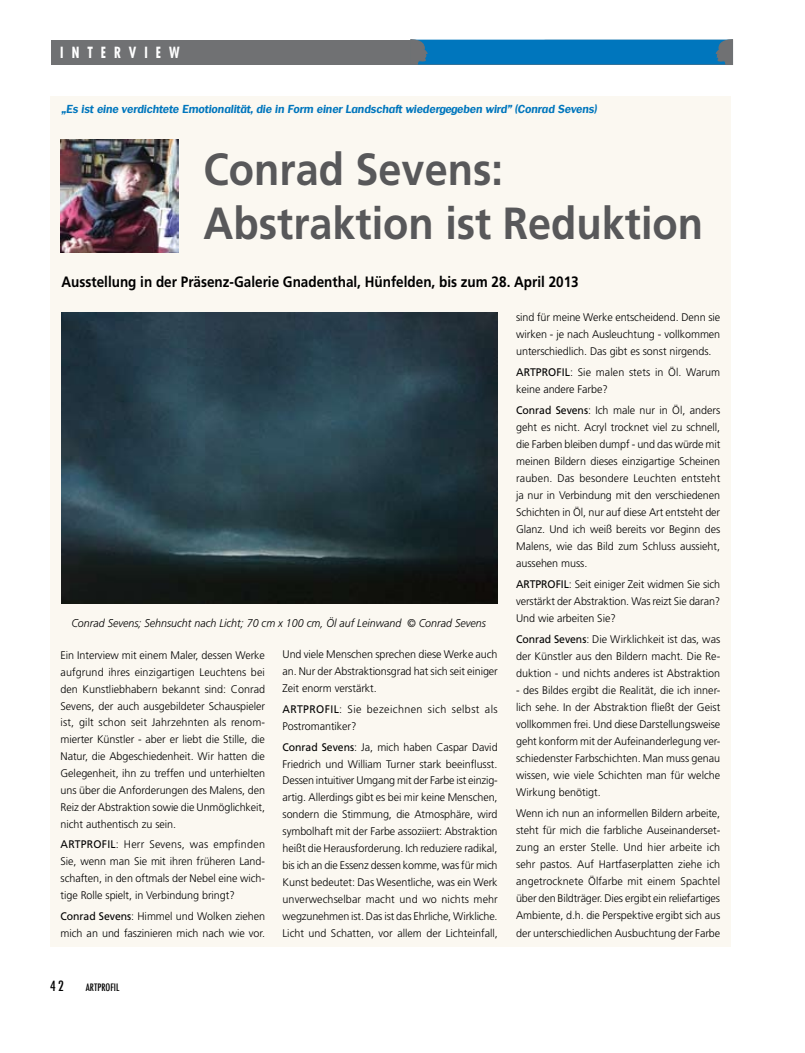
<style>
.page{position:relative;width:805px;height:1053px;background:#fff}
.page>*{position:absolute;margin:0;border:0;box-sizing:border-box;transform-origin:0 0}
.t1{font:700 45px/54px "Frutiger";color:#58585a;scale:.92 1}
.t2{font:700 15px "Frutiger";color:#000;scale:.9 1}
.t3{font:700 condensed 15px "Futura";letter-spacing:.6em;color:#fff;scale:.89 1}
.t4{font:500 condensed 13.75px "Futura";color:#000}
.t5{font:italic 700 11.25px "Futon";color:#0076bd}
.t6{font:italic 300 11.25px "Frutiger";color:#000;scale:.95 1}
.t7{font:300 11px/17px "Frutiger";letter-spacing:-.005em;color:#000;text-align:justify}
.t8{font:300 11px/17px "Frutiger";letter-spacing:.035em;color:#000}
.t9{font:500 condensed 10px "Futura";color:#000}
.s1{font-weight:400}
</style>
<div class="page">
<div style="left:50px;top:96px;width:680px;height:850px;background:#fbf8f1"></div>
<div style="left:51px;top:40px;width:681px;height:25px;background:#707173"></div>
<div style="left:411px;top:40px;width:321px;height:24px;background:#0076bd"></div>
<svg style="left:536px;top:39px;width:196px;height:26px"></svg>
<svg style="left:410px;top:39px;width:18px;height:26px"></svg>
<img style="left:61px;top:312px;width:436px;height:291px">
<img style="left:61px;top:140px;width:118px;height:113px">
<h2 class="t3" style="left:60px;top:43px;width:96px">RAHMEN</h2>
<h2 class="t3" style="left:60px;top:43px;width:136px">INTERVIEW</h2>
<p class="t5" style="left:61px;top:103px;width:536px">„Es ist eine verdichtete Emotionalität, die in Form einer Landschaft wiedergegeben wird” (Conrad Sevens)</p>
<h1 class="t1" style="left:203px;top:142px;width:544px">Conrad Sevens:<br>Abstraktion ist Reduktion</h1>
<h2 class="t2" style="left:61px;top:273px;width:576px">Ausstellung in der Präsenz-Galerie Gnadenthal, Hünfelden, bis zum 28. April 2013</h2>
<p class="t6" style="left:71px;top:617px;width:437px">Conrad Sevens; Sehnsucht nach Licht; 70 cm x 100 cm, Öl auf Leinwand © Conrad Sevens</p>
<p class="t7" style="left:61px;top:646px;width:206px">Ein Interview mit einem Maler, dessen Werke aufgrund ihres einzigartigen Leuchtens bei den Kunstliebhabern bekannt sind: Conrad Sevens, der auch ausgebildeter Schauspieler ist, gilt schon seit Jahrzehnten als renom&shy;mierter Künstler - aber er liebt die Stille, die Natur, die Abgeschiedenheit. Wir hatten die Gelegenheit, ihn zu treffen und unterhielten uns über die Anforderungen des Malens, den Reiz der Abstraktion sowie die Unmöglichkeit, nicht authentisch zu sein.</p>
<p class="t7" style="left:61px;top:836px;width:206px"><span class="s1">ARTPROFIL</span>: Herr Sevens, was empfinden Sie, wenn man Sie mit ihren früheren Land&shy;schaften, in den oftmals der Nebel eine wich&shy;tige Rolle spielt, in Verbindung bringt?</p>
<p class="t7" style="left:61px;top:907px;width:206px"><span class="s1">Conrad Sevens</span>: Himmel und Wolken ziehen mich an und faszinieren mich nach wie vor.</p>
<p class="t7" style="left:282px;top:645px;width:217px">Und viele Menschen sprechen diese Werke auch an. Nur der Abstraktionsgrad hat sich seit einiger Zeit enorm verstärkt.</p>
<p class="t8" style="left:282px;top:700px;width:216px"><span class="s1">ARTPROFIL</span>: Sie bezeichnen sich selbst als<br>Postromantiker?</p>
<p class="t7" style="left:282px;top:738px;width:217px"><span class="s1">Conrad Sevens</span>: Ja, mich haben Caspar David Friedrich und William Turner stark beeinflusst.<br>Dessen intuitiver Umgang mit der Farbe ist einzig&shy;artig. Allerdings gibt es bei mir keine Menschen, sondern die Stimmung, die Atmosphäre, wird symbolhaft mit der Farbe assoziiert: Abstraktion heißt die Herausforderung. Ich reduziere radikal, bis ich an die Essenz dessen komme, was für mich Kunst bedeutet: Das Wesentliche, was ein Werk unverwechselbar macht und wo nichts mehr wegzunehmen ist. Das ist das Ehrliche, Wirkliche.<br>Licht und Schatten, vor allem der Lichteinfall,</p>
<p class="t4" style="left:50px;top:977px;width:15px">42</p>
<p class="t9" style="left:86px;top:980px;width:35px">ARTPROFIL</p>
<p class="t7" style="left:516px;top:308px;width:205px">sind für meine Werke entscheidend. Denn sie wirken - je nach Ausleuchtung - vollkommen unterschiedlich. Das gibt es sonst nirgends.</p>
<p class="t7" style="left:516px;top:363px;width:206px"><span class="s1">ARTPROFIL</span>: Sie malen stets in Öl. Warum keine andere Farbe?</p>
<p class="t7" style="left:516px;top:401px;width:206px"><span class="s1">Conrad Sevens</span>: Ich male nur in Öl, anders geht es nicht. Acryl trocknet viel zu schnell, die Farben bleiben dumpf - und das würde mit meinen Bildern dieses einzigartige Scheinen rauben. Das besondere Leuchten entsteht ja nur in Verbindung mit den verschiedenen Schichten in Öl, nur auf diese Art entsteht der Glanz. Und ich weiß bereits vor Beginn des Malens, wie das Bild zum Schluss aussieht, aussehen muss.</p>
<p class="t7" style="left:516px;top:575px;width:206px"><span class="s1">ARTPROFIL</span>: Seit einiger Zeit widmen Sie sich verstärkt der Abstraktion. Was reizt Sie daran?<br>Und wie arbeiten Sie?</p>
<p class="t7" style="left:516px;top:630px;width:206px"><span class="s1">Conrad Sevens</span>: Die Wirklichkeit ist das, was der Künstler aus den Bildern macht. Die Re&shy;duktion - und nichts anderes ist Abstraktion</p>
<p class="t7" style="left:516px;top:681px;width:206px">- des Bildes ergibt die Realität, die ich inner&shy;lich sehe. In der Abstraktion fließt der Geist vollkommen frei. Und diese Darstellungsweise geht konform mit der Aufeinanderlegung ver&shy;schiedenster Farbschichten. Man muss genau wissen, wie viele Schichten man für welche Wirkung benötigt.</p>
<p class="t7" style="left:516px;top:804px;width:206px">Wenn ich nun an informellen Bildern arbeite, steht für mich die farbliche Auseinanderset&shy;zung an erster Stelle. Und hier arbeite ich sehr pastos. Auf Hartfaserplatten ziehe ich angetrocknete Ölfarbe mit einem Spachtel über den Bildträger. Dies ergibt ein reliefartiges Ambiente, d.h. die Perspektive ergibt sich aus der unterschiedlichen Ausbuchtung der Farbe</p>
</div>
